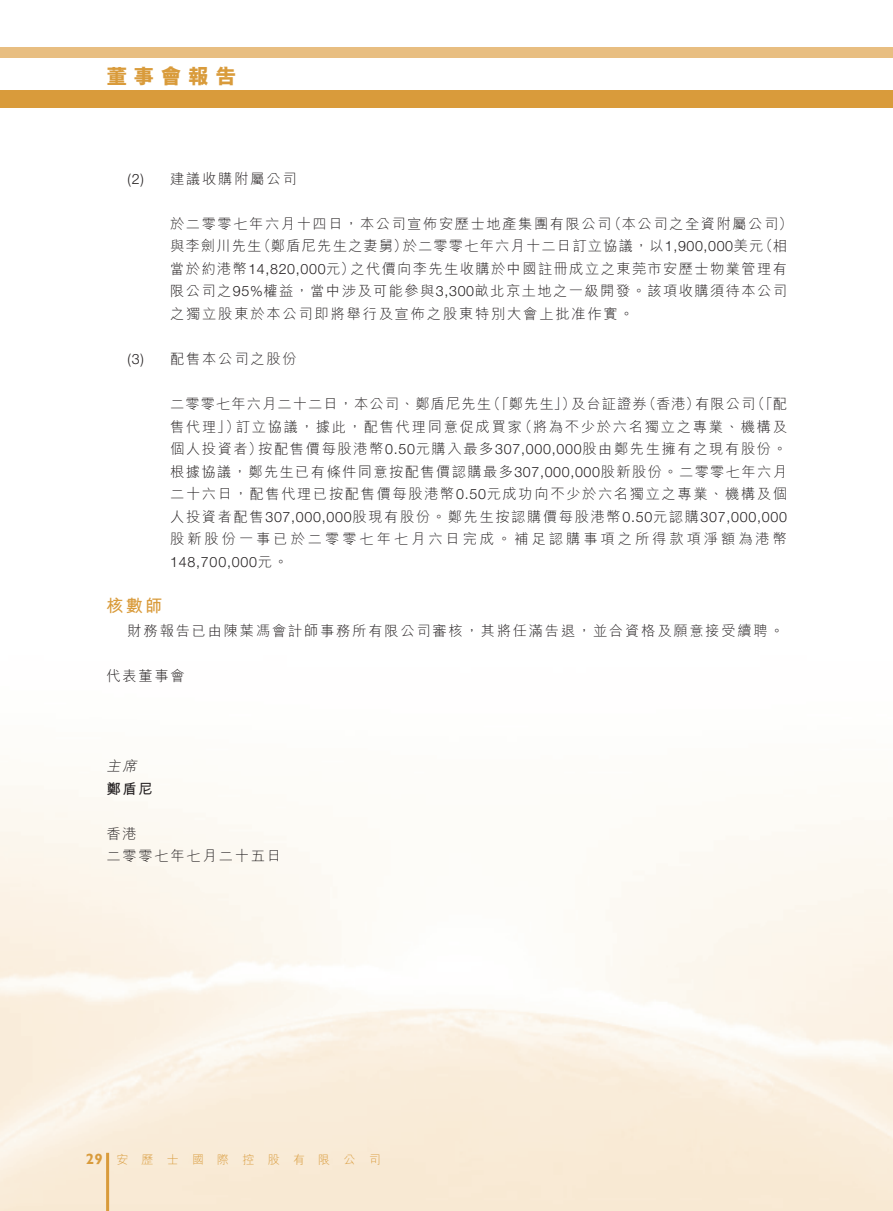
<style>
.page{position:relative;width:893px;height:1211px;background:#fff}
.page>*{position:absolute;margin:0;border:0;box-sizing:border-box;transform-origin:0 0}
.t1{font:800 21px "M Hei";letter-spacing:.295em;color:#d99b3b}
.t2{font:700 17.25px "M Hei";color:#d99b3b}
.t3{font:300 14.25px/22.5px "M Hei";letter-spacing:.115em;color:#231f20}
.t4{font:300 14.25px "Helvetica Neue";letter-spacing:.055em;color:#231f20}
.t5{font:700 14.25px "M Hei";color:#231f20}
.t6{font:italic 300 14.25px "M Hei";color:#231f20}
.t7{font:300 12px "M Hei";letter-spacing:1.1em;color:#d99b3b}
.s1{font-family:"Helvetica Neue"}
.s2{font-family:"M Hei"}
.s3{font-family:"Gill Sans";font-weight:700;font-size:15px}
</style>
<div class="page">
<div style="left:0;top:90px;width:892px;height:17px;background:#d99b3b"></div>
<div style="left:0;top:48px;width:892px;height:10px;background:#e8be81"></div>
<hr style="left:106px;top:1152px;width:3px;height:58px;background:#d99b3b">
<h1 class="t1" style="left:106px;top:68px;width:131px">董事會報告</h1>
<p class="t3" style="left:128px;top:169px;width:171px"><span class="s1">(2)</span> 建議收購附屬公司</p>
<p class="t3" style="left:170px;top:214px;width:624px">於二零零七年六月十四日，本公司宣佈安歷士地產集團有限公司（本公司之全資附屬公司）與李劍川先生（鄭盾尼先生之妻舅）於二零零七年六月十二日訂立協議，以<span class="s1">1,900,000</span>美元（相當於約港幣<span class="s1">14,820,000</span>元）之代價向李先生收購於中國註冊成立之東莞市安歷士物業管理有限公司之<span class="s1">95%</span>權益，當中涉及可能參與<span class="s1">3,300</span>畝北京土地之一級開發。該項收購須待本公司之獨立股東於本公司即將舉行及宣佈之股東特別大會上批准作實。</p>
<p class="t3" style="left:128px;top:349px;width:171px"><span class="s1">(3)</span> 配售本公司之股份</p>
<p class="t3" style="left:170px;top:394px;width:618px;text-align:justify">二零零七年六月二十二日，本公司、鄭盾尼先生（「鄭先生」）及台証證券（香港）有限公司（「配售代理」）訂立協議，據此，配售代理同意促成買家（將為不少於六名獨立之專業、機構及個人投資者）按配售價每股港幣<span class="s1">0.50</span>元購入最多<span class="s1">307,000,000</span>股由鄭先生擁有之現有股份。根據協議，鄭先生已有條件同意按配售價認購最多<span class="s1">307,000,000</span>股新股份。二零零七年六月二十六日，配售代理已按配售價每股港幣<span class="s1">0.50</span>元成功向不少於六名獨立之專業、機構及個人投資者配售<span class="s1">307,000,000</span>股現有股份。鄭先生按認購價每股港幣<span class="s1">0.50</span>元認購<span class="s1">307,000,000</span>股新股份一事已於二零零七年七月六日完成。補足認購事項之所得款項淨額為港幣</p>
<p class="t4" style="left:170px;top:556px;width:119px">148,700,000<span class="s2">元。</span></p>
<p class="t2" style="left:106px;top:598px;width:57px">核數師</p>
<p class="t3" style="left:128px;top:621px;width:658px">財務報告已由陳葉馮會計師事務所有限公司審核，其將任滿告退，並合資格及願意接受續聘。</p>
<p class="t3" style="left:106px;top:666px;width:80px">代表董事會</p>
<p class="t6" style="left:106px;top:760px;width:35px">主席</p>
<p class="t5" style="left:106px;top:783px;width:48px">鄭盾尼</p>
<p class="t3" style="left:106px;top:824px;width:176px">香港<br>二零零七年七月二十五日</p>
<p class="t7" style="left:86px;top:1154px;width:296px"><span class="s3">29</span>安歷士國際控股有限公司</p>
</div>
